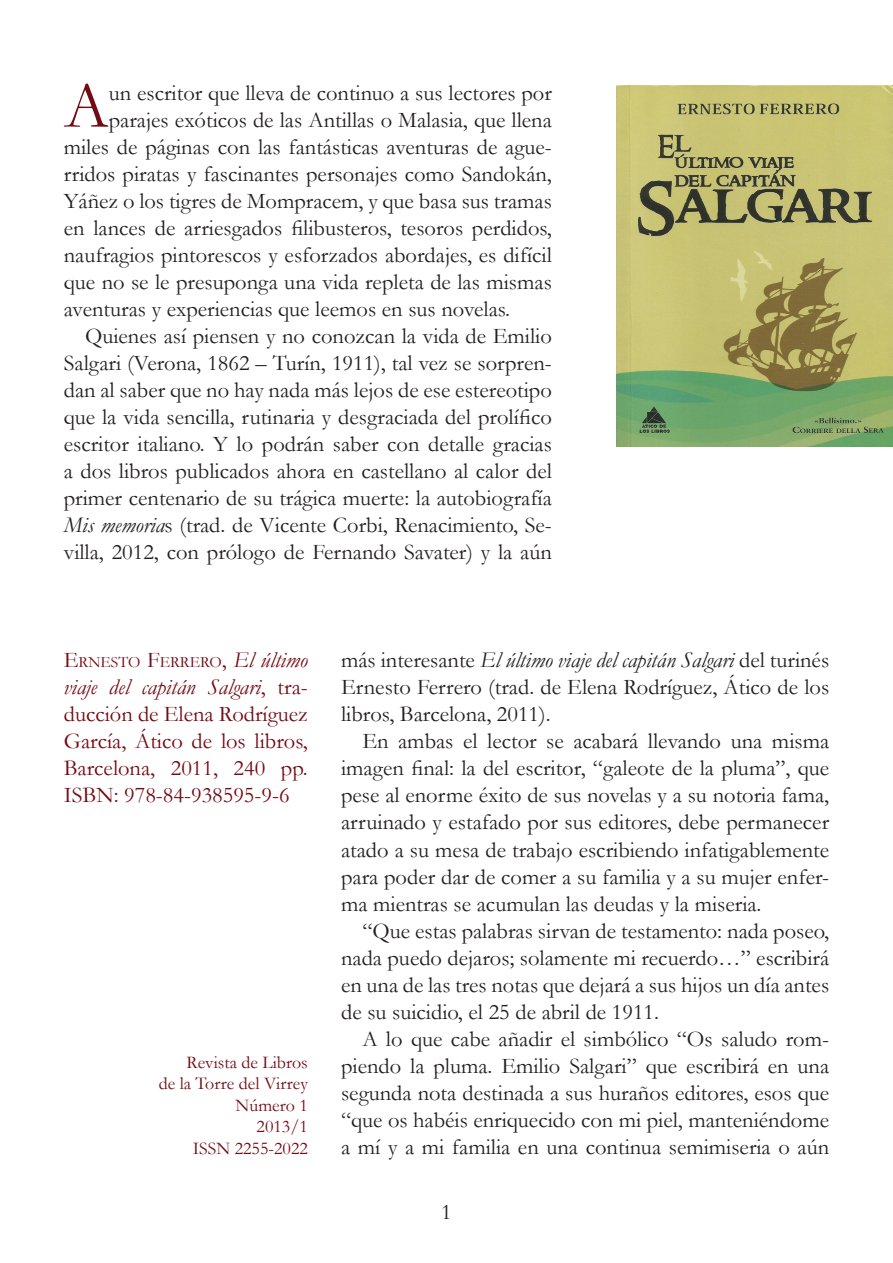
<style>
.page{position:relative;width:893px;height:1263px;background:#fff}
.page>*{position:absolute;margin:0;border:0;box-sizing:border-box;transform-origin:0 0}
.Primer_párrafo{font:65.85px "Garamond";color:#730b14}
.Texto_general{font:22.5px/27px "Garamond";color:#231f20;text-align:justify}
.Primer_párrafo-2{font:22.5px "Garamond";color:#231f20}
.Ficha_bibliográfica{font:22.5px/27px "Garamond";color:#730b14;text-align:justify}
.Ficha_bibliográfica-2{font:18px "Garamond";color:#730b14}
.Ficha_bibliográfica-3{font:15.75px "Garamond";color:#730b14}
.s1{font-style:italic}
.s2{font-size:22.5px}
.s3{font-style:italic;font-size:22.5px}
.s4{font-style:inherit}
</style>
<div class="page">
<img style="left:617px;top:85px;width:276px;height:361px">
<p class="Primer_párrafo" style="left:64px;top:67px;width:46px">A</p>
<p class="Primer_párrafo-2" style="left:109px;top:79px;width:445px">un escritor que lleva de continuo a sus lectores por</p>
<p class="Primer_párrafo-2" style="left:109px;top:106px;width:445px">parajes exóticos de las Antillas o Malasia, que llena</p>
<p class="Primer_párrafo-2" style="left:64px;top:133px;width:490px">miles de páginas con las fantásticas aventuras de ague-</p>
<p class="Primer_párrafo-2" style="left:64px;top:160px;width:490px">rridos piratas y fascinantes personajes como Sandokán,</p>
<p class="Primer_párrafo-2" style="left:64px;top:187px;width:490px">Yáñez o los tigres de Mompracem, y que basa sus tramas</p>
<p class="Primer_párrafo-2" style="left:64px;top:214px;width:490px">en lances de arriesgados filibusteros, tesoros perdidos,</p>
<p class="Primer_párrafo-2" style="left:64px;top:241px;width:490px">naufragios pintorescos y esforzados abordajes, es difícil</p>
<p class="Primer_párrafo-2" style="left:64px;top:268px;width:490px">que no se le presuponga una vida repleta de las mismas</p>
<p class="Primer_párrafo-2" style="left:64px;top:295px;width:448px">aventuras y experiencias que leemos en sus novelas.</p>
<p class="Texto_general" style="left:64px;top:322px;width:490px;text-indent:21px">Quienes así piensen y no conozcan la vida de Emilio Salgari (Verona, 1862 – Turín, 1911), tal vez se sorpren&shy;dan al saber que no hay nada más lejos de ese estereotipo que la vida sencilla, rutinaria y desgraciada del prolífico escritor italiano. Y lo podrán saber con detalle gracias a dos libros publicados ahora en castellano al calor del primer centenario de su trágica muerte: la autobiografía <span class="s1">Mis memoria</span>s (trad. de Vicente Corbi, Renacimiento, Se&shy;villa, 2012, con prólogo de Fernando Savater) y la aún</p>
<p class="Ficha_bibliográfica-3" style="left:64px;top:653px;width:246px"><span class="s2">E</span>RNESTO <span class="s2">F</span>ERRERO<span class="s2">,</span> <span class="s3">El último</span></p>
<p class="Ficha_bibliográfica" style="left:64px;top:674px;width:246px"><span class="s1">viaje del capitán Salgari</span>, tra&shy;ducción de Elena Rodríguez García, Ático de los libros, Barcelona, 2011, 240 pp.<br>ISBN: 978-84-938595-9-6</p>
<p class="Ficha_bibliográfica-2" style="left:187px;top:1051px;width:123px"><span class="s4">R</span>evista de Libros</p>
<p class="Ficha_bibliográfica-2" style="left:159px;top:1073px;width:151px">de la Torre del Virrey</p>
<p class="Ficha_bibliográfica-2" style="left:236px;top:1094px;width:74px">Número 1</p>
<p class="Ficha_bibliográfica-2" style="left:257px;top:1116px;width:53px">2013/1</p>
<p class="Ficha_bibliográfica-2" style="left:193px;top:1137px;width:117px">ISSN 2255-2022</p>
<p class="Texto_general" style="left:341px;top:647px;width:490px">más interesante <span class="s1">El último viaje del capitán Salgari</span> del turinés Ernesto Ferrero (trad. de Elena Rodríguez, Ático de los libros, Barcelona, 2011).</p>
<p class="Texto_general" style="left:341px;top:728px;width:490px;text-indent:21px">En ambas el lector se acabará llevando una misma imagen final: la del escritor, “galeote de la pluma”, que pese al enorme éxito de sus novelas y a su notoria fama, arruinado y estafado por sus editores, debe permanecer atado a su mesa de trabajo escribiendo infatigablemente para poder dar de comer a su familia y a su mujer enfer&shy;ma mientras se acumulan las deudas y la miseria.</p>
<p class="Texto_general" style="left:341px;top:917px;width:490px;text-indent:21px">“Que estas palabras sirvan de testamento: nada poseo, nada puedo dejaros; solamente mi recuerdo…” escribirá en una de las tres notas que dejará a sus hijos un día antes de su suicidio, el 25 de abril de 1911.</p>
<p class="Texto_general" style="left:341px;top:1025px;width:490px;text-indent:21px">A lo que cabe añadir el simbólico “Os saludo rom&shy;piendo la pluma. Emilio Salgari” que escribirá en una segunda nota destinada a sus huraños editores, esos que “que os habéis enriquecido con mi piel, manteniéndome a mí y a mi familia en una continua semimiseria o aún</p>
<p class="Texto_general" style="left:441px;top:1198px;width:12px">1</p>
</div>
